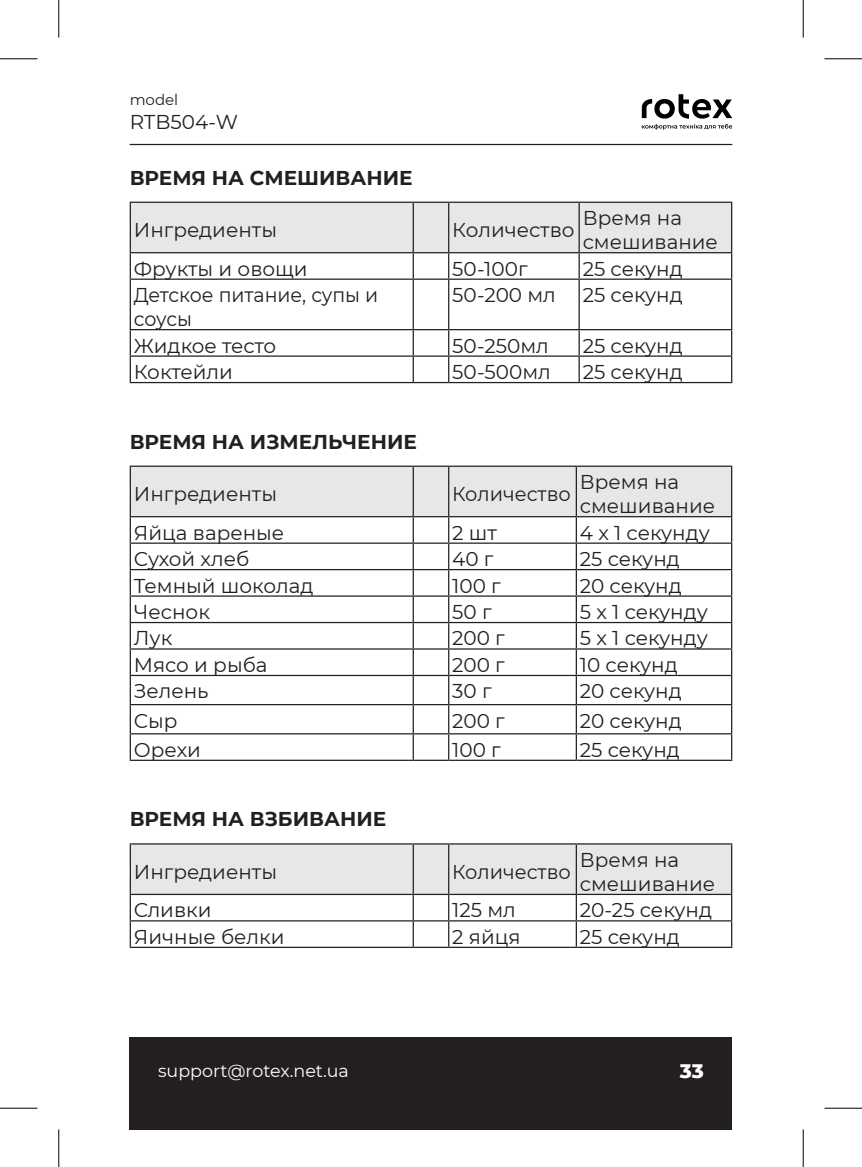
<style>
.page{position:relative;width:862px;height:1167px;background:#fff}
.page>*{position:absolute;margin:0;border:0;box-sizing:border-box;transform-origin:0 0}
.Attention{font:20px/24px "Montserrat";color:#231f20}
.Text{font:700 20px "Montserrat";color:#231f20}
.Attention-2{font:20px/24px "Montserrat";color:#231f20;scale:.95 1}
.t1{font:800 20px "Montserrat";color:#fff}
.t2{font:17.5px "Montserrat";color:#fff}
.t3{font:15px "Montserrat";color:#231f20}
</style>
<div class="page">
<div style="left:130px;top:1037px;width:602px;height:92px;background:#231f20"></div>
<hr style="left:130px;top:144px;width:602px;height:1px;background:#231f20">
<svg style="left:642px;top:94px;width:90px;height:36px"></svg>
<svg style="left:130px;top:202px;width:602px;height:76px"></svg>
<hr style="left:130px;top:278px;width:283px;height:2px;background:#231f20">
<hr style="left:130px;top:280px;width:1px;height:49px;background:#231f20">
<hr style="left:413px;top:278px;width:36px;height:2px;background:#231f20">
<hr style="left:412px;top:280px;width:2px;height:49px;background:#231f20">
<hr style="left:449px;top:278px;width:130px;height:2px;background:#231f20">
<hr style="left:448px;top:280px;width:1px;height:49px;background:#231f20">
<hr style="left:579px;top:278px;width:153px;height:2px;background:#231f20">
<hr style="left:578px;top:280px;width:2px;height:49px;background:#231f20">
<hr style="left:731px;top:280px;width:1px;height:49px;background:#231f20">
<hr style="left:130px;top:329px;width:283px;height:1px;background:#231f20">
<hr style="left:413px;top:329px;width:36px;height:1px;background:#231f20">
<hr style="left:412px;top:330px;width:2px;height:25px;background:#231f20">
<hr style="left:449px;top:329px;width:130px;height:1px;background:#231f20">
<hr style="left:579px;top:329px;width:153px;height:1px;background:#231f20">
<hr style="left:578px;top:330px;width:2px;height:25px;background:#231f20">
<hr style="left:130px;top:355px;width:283px;height:2px;background:#231f20">
<svg style="left:130px;top:330px;width:1px;height:52px"></svg>
<hr style="left:413px;top:355px;width:36px;height:2px;background:#231f20">
<hr style="left:412px;top:357px;width:2px;height:25px;background:#231f20">
<hr style="left:449px;top:355px;width:130px;height:2px;background:#231f20">
<svg style="left:448px;top:330px;width:1px;height:52px"></svg>
<hr style="left:579px;top:355px;width:153px;height:2px;background:#231f20">
<hr style="left:578px;top:357px;width:2px;height:25px;background:#231f20">
<svg style="left:731px;top:330px;width:1px;height:52px"></svg>
<hr style="left:130px;top:382px;width:283px;height:1px;background:#231f20">
<hr style="left:413px;top:382px;width:36px;height:1px;background:#231f20">
<hr style="left:449px;top:382px;width:130px;height:1px;background:#231f20">
<hr style="left:579px;top:382px;width:153px;height:1px;background:#231f20">
<hr style="left:130px;top:465px;width:283px;height:2px;background:#231f20">
<hr style="left:413px;top:465px;width:36px;height:2px;background:#231f20">
<hr style="left:449px;top:465px;width:127px;height:2px;background:#231f20">
<hr style="left:576px;top:465px;width:156px;height:2px;background:#231f20">
<svg style="left:130px;top:466px;width:602px;height:293px"></svg>
<hr style="left:130px;top:759px;width:283px;height:1px;background:#231f20">
<hr style="left:413px;top:759px;width:36px;height:1px;background:#231f20">
<hr style="left:449px;top:759px;width:127px;height:1px;background:#231f20">
<hr style="left:576px;top:759px;width:156px;height:1px;background:#231f20">
<svg style="left:130px;top:843px;width:602px;height:103px"></svg>
<hr style="left:130px;top:946px;width:283px;height:1px;background:#231f20">
<hr style="left:413px;top:946px;width:36px;height:1px;background:#231f20">
<hr style="left:449px;top:946px;width:127px;height:1px;background:#231f20">
<hr style="left:576px;top:946px;width:156px;height:1px;background:#231f20">
<hr style="left:0;top:58px;width:38px;height:1px;background:#000">
<hr style="left:824px;top:58px;width:38px;height:1px;background:#000">
<hr style="left:0;top:1107px;width:38px;height:1px;background:#000">
<hr style="left:824px;top:1107px;width:38px;height:1px;background:#000">
<hr style="left:58px;top:0;width:1px;height:37px;background:#000">
<hr style="left:58px;top:1129px;width:1px;height:37px;background:#000">
<hr style="left:802px;top:0;width:1px;height:37px;background:#000">
<hr style="left:802px;top:1129px;width:1px;height:37px;background:#000">
<p class="t3" style="left:130px;top:90px;width:50px">model</p>
<p class="Attention" style="left:130px;top:110px;width:110px">RTB504-W</p>
<p class="Text" style="left:130px;top:163px;width:284px">ВРЕМЯ НА СМЕШИВАНИЕ</p>
<p class="Attention" style="left:134px;top:217px;width:145px">Ингредиенты</p>
<p class="Attention" style="left:452px;top:217px;width:124px">Количество</p>
<p class="Attention" style="left:582px;top:205px;width:137px">Время на смешивание</p>
<p class="Attention" style="left:134px;top:256px;width:175px">Фрукты и овощи</p>
<p class="Attention" style="left:452px;top:256px;width:77px">50-100г</p>
<p class="Attention" style="left:582px;top:256px;width:102px">25 секунд</p>
<p class="Attention-2" style="left:134px;top:282px;width:259px">Детское питание, супы и соусы</p>
<p class="Attention" style="left:452px;top:282px;width:105px">50-200 мл</p>
<p class="Attention" style="left:582px;top:282px;width:102px">25 секунд</p>
<p class="Attention" style="left:134px;top:333px;width:144px">Жидкое тесто</p>
<p class="Attention" style="left:452px;top:333px;width:98px">50-250мл</p>
<p class="Attention" style="left:582px;top:333px;width:102px">25 секунд</p>
<p class="Attention" style="left:134px;top:359px;width:101px">Коктейли</p>
<p class="Attention" style="left:452px;top:359px;width:100px">50-500мл</p>
<p class="Attention" style="left:582px;top:359px;width:102px">25 секунд</p>
<p class="Text" style="left:130px;top:427px;width:289px">ВРЕМЯ НА ИЗМЕЛЬЧЕНИЕ</p>
<p class="Attention" style="left:134px;top:481px;width:145px">Ингредиенты</p>
<p class="Attention" style="left:452px;top:481px;width:120px">Количество</p>
<p class="Attention" style="left:580px;top:469px;width:137px">Время на смешивание</p>
<p class="Attention" style="left:134px;top:519px;width:152px">Яйца вареные</p>
<p class="Attention" style="left:452px;top:519px;width:46px">2 шт</p>
<p class="Attention" style="left:580px;top:519px;width:131px">4 х 1 секунду</p>
<p class="Attention" style="left:134px;top:546px;width:117px">Сухой хлеб</p>
<p class="Attention" style="left:452px;top:546px;width:43px">40 г</p>
<p class="Attention" style="left:580px;top:546px;width:102px">25 секунд</p>
<p class="Attention" style="left:134px;top:572px;width:181px">Темный шоколад</p>
<p class="Attention" style="left:452px;top:572px;width:50px">100 г</p>
<p class="Attention" style="left:580px;top:572px;width:103px">20 секунд</p>
<p class="Attention" style="left:134px;top:599px;width:78px">Чеснок</p>
<p class="Attention" style="left:452px;top:599px;width:41px">50 г</p>
<p class="Attention" style="left:580px;top:599px;width:130px">5 х 1 секунду</p>
<p class="Attention" style="left:134px;top:625px;width:40px">Лук</p>
<p class="Attention" style="left:452px;top:625px;width:54px">200 г</p>
<p class="Attention" style="left:580px;top:625px;width:130px">5 х 1 секунду</p>
<p class="Attention" style="left:134px;top:652px;width:135px">Мясо и рыба</p>
<p class="Attention" style="left:452px;top:652px;width:54px">200 г</p>
<p class="Attention" style="left:580px;top:652px;width:99px">10 секунд</p>
<p class="Attention" style="left:134px;top:678px;width:76px">Зелень</p>
<p class="Attention" style="left:452px;top:678px;width:41px">30 г</p>
<p class="Attention" style="left:580px;top:678px;width:103px">20 секунд</p>
<p class="Attention" style="left:134px;top:707px;width:45px">Сыр</p>
<p class="Attention" style="left:452px;top:707px;width:54px">200 г</p>
<p class="Attention" style="left:580px;top:707px;width:103px">20 секунд</p>
<p class="Attention" style="left:134px;top:737px;width:69px">Орехи</p>
<p class="Attention" style="left:452px;top:737px;width:50px">100 г</p>
<p class="Attention" style="left:580px;top:737px;width:102px">25 секунд</p>
<p class="Text" style="left:130px;top:804px;width:258px">ВРЕМЯ НА ВЗБИВАНИЕ</p>
<p class="Attention" style="left:134px;top:859px;width:145px">Ингредиенты</p>
<p class="Attention" style="left:452px;top:859px;width:120px">Количество</p>
<p class="Attention" style="left:580px;top:847px;width:137px">Время на смешивание</p>
<p class="Attention" style="left:134px;top:897px;width:79px">Сливки</p>
<p class="Attention" style="left:452px;top:897px;width:65px">125 мл</p>
<p class="Attention" style="left:580px;top:897px;width:134px">20-25 секунд</p>
<p class="Attention" style="left:134px;top:923px;width:152px">Яичные белки</p>
<p class="Attention" style="left:452px;top:923px;width:70px">2 яйця</p>
<p class="Attention" style="left:580px;top:923px;width:102px">25 секунд</p>
<p class="t2" style="left:158px;top:1058px;width:192px">support@rotex.net.ua</p>
<p class="t1" style="left:680px;top:1056px;width:26px">33</p>
</div>
